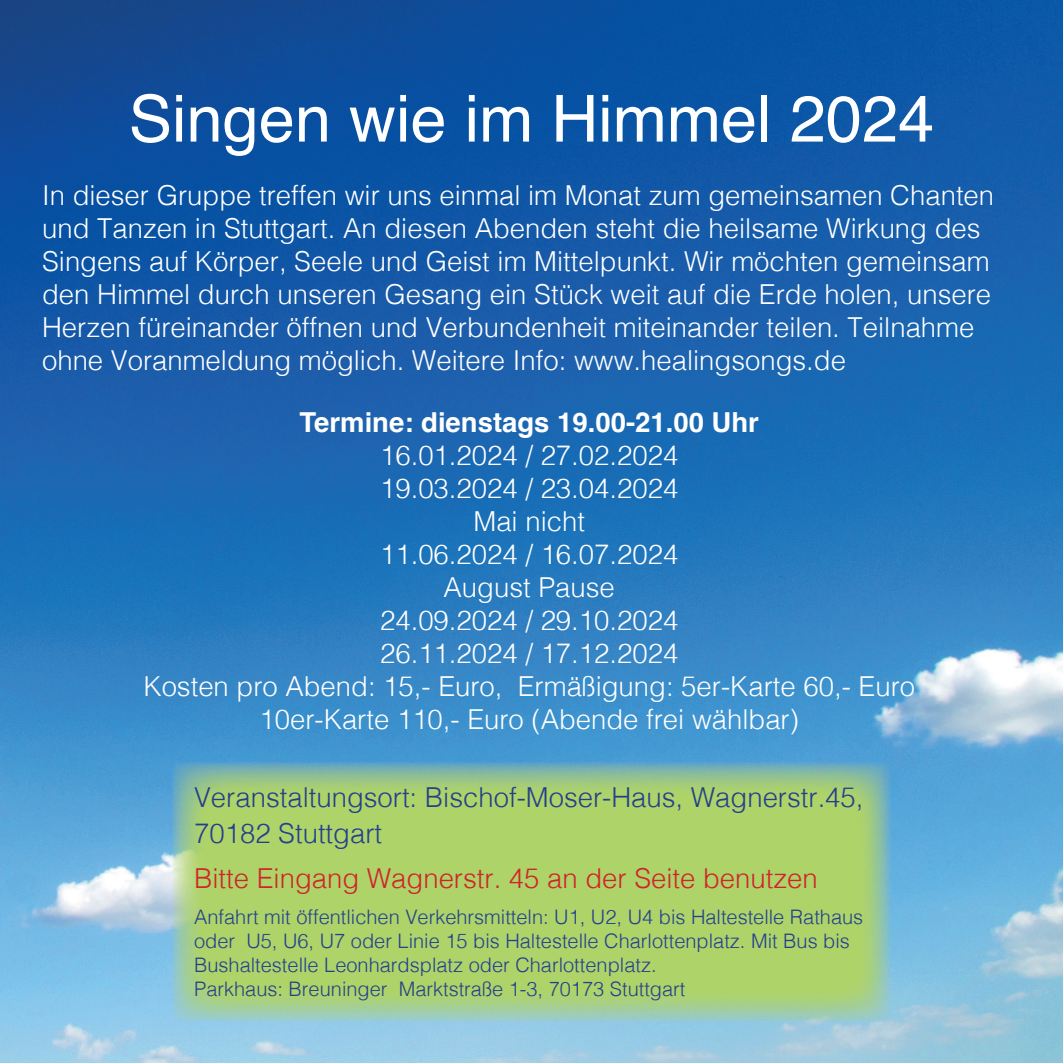
<style>
.page{position:relative;width:1063px;height:1063px;background:#fff}
.page>*{position:absolute;margin:0;border:0;box-sizing:border-box;transform-origin:0 0}
.t1{font:65px "Helvetica";color:#fff}
.t2{font:300 27.5px/33px "Helvetica";color:#fff;text-align:center}
.t3{font:300 27.5px/36px "Helvetica";color:#253f8e}
.t4{font:300 27.5px "Helvetica";color:#d1232a}
.t5{font:700 27.5px "Helvetica";color:#fff}
.t6{font:300 20px/24px "Helvetica";color:#253f8e}
</style>
<div class="page">
<img style="left:0;top:0;width:1063px;height:1063px">
<img style="left:172px;top:762px;width:719px;height:260px">
<h1 class="t1" style="left:129px;top:69px;width:807px">Singen wie im Himmel 2024</h1>
<p class="t2" style="left:42px;top:177px;width:954px;text-align:left">In dieser Gruppe treffen wir uns einmal im Monat zum gemeinsamen Chanten und Tanzen in Stuttgart. An diesen Abenden steht die heilsame Wirkung des Singens auf Körper, Seele und Geist im Mittelpunkt. Wir möchten gemeinsam den Himmel durch unseren Gesang ein Stück weit auf die Erde holen, unsere Herzen füreinander öffnen und Verbundenheit miteinander teilen. Teilnahme ohne Voranmeldung möglich. Weitere Info: www.healingsongs.de</p>
<p class="t5" style="left:299px;top:405px;width:461px">Termine: dienstags 19.00-21.00 Uhr</p>
<p class="t2" style="left:143px;top:437px;width:773px">16.01.2024 / 27.02.2024<br>19.03.2024 / 23.04.2024<br>Mai nicht<br>11.06.2024 / 16.07.2024<br>August Pause<br>24.09.2024 / 29.10.2024<br>26.11.2024 / 17.12.2024<br>Kosten pro Abend: 15,- Euro, Ermäßigung: 5er-Karte 60,- Euro<br>10er-Karte 110,- Euro (Abende frei wählbar)</p>
<p class="t3" style="left:194px;top:777px;width:671px">Veranstaltungsort: Bischof-Moser-Haus, Wagnerstr.45,<br>70182 Stuttgart</p>
<p class="t4" style="left:194px;top:855px;width:625px">Bitte Eingang Wagnerstr. 45 an der Seite benutzen</p>
<p class="t6" style="left:194px;top:904px;width:671px">Anfahrt mit öffentlichen Verkehrsmitteln: U1, U2, U4 bis Haltestelle Rathaus oder U5, U6, U7 oder Linie 15 bis Haltestelle Charlottenplatz. Mit Bus bis Bushaltestelle Leonhardsplatz oder Charlottenplatz.<br>Parkhaus: Breuninger Marktstraße 1-3, 70173 Stuttgart</p>
</div>
